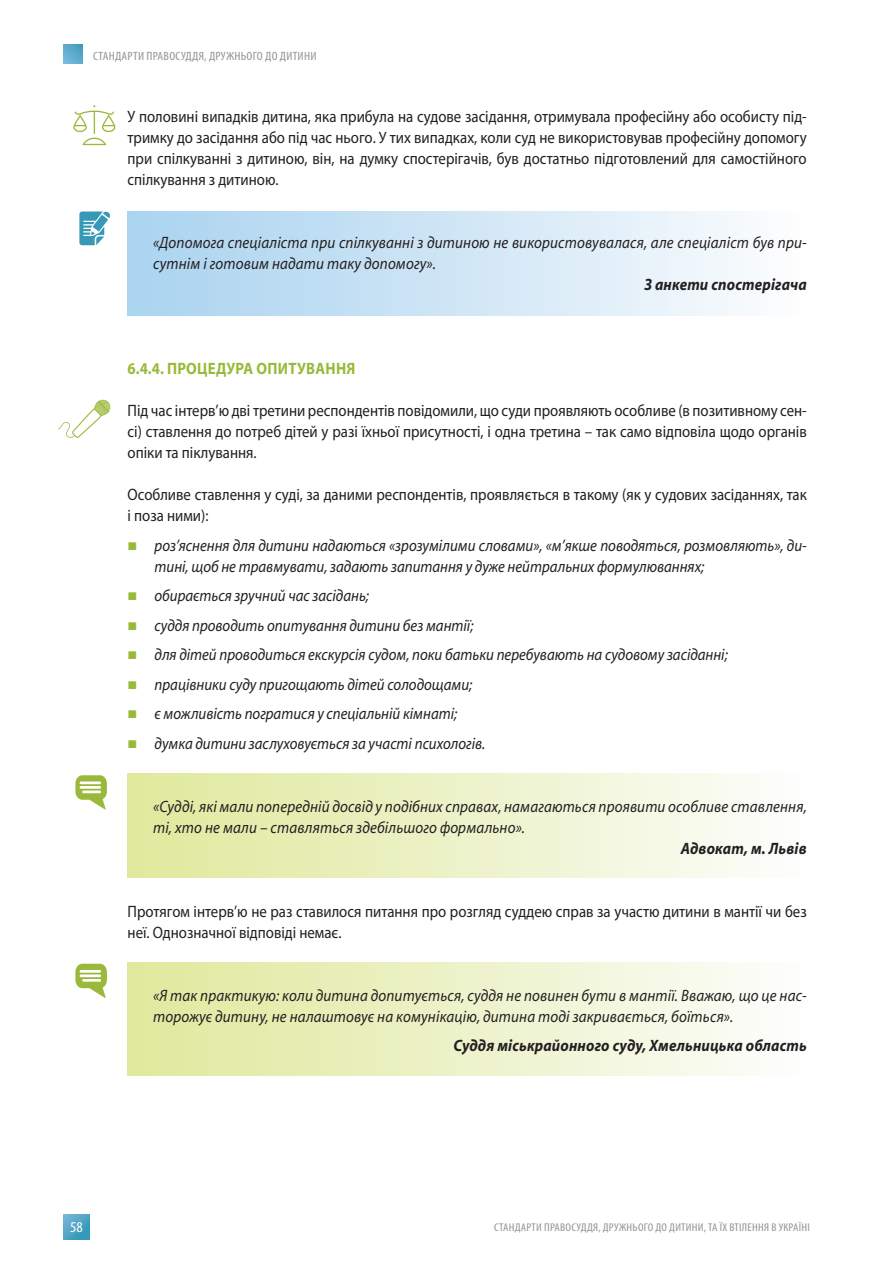
<style>
.page{position:relative;width:893px;height:1263px;background:#fff}
.page>*{position:absolute;margin:0;border:0;box-sizing:border-box;transform-origin:0 0}
.t1{font:16.5px/21px "Myriad Pro";color:#231f20;text-align:justify;scale:.9 1}
.t2{font:italic 16.5px/29.5px "Myriad Pro";letter-spacing:.005em;color:#231f20;scale:.9 1}
.t3{font:italic 16.5px/21px "Myriad Pro";letter-spacing:.005em;color:#231f20;scale:.91 1}
.t4{font:italic 700 16.5px "Myriad Pro";letter-spacing:.01em;color:#231f20;scale:.91 1}
.t5{font:700 16.5px "Myriad Pro";letter-spacing:.02em;color:#9ab93b;scale:.9 1}
.t6{font:condensed 15px "Myriad Pro";color:#fff;scale:1.1 1}
.t7{font:condensed 12px "Myriad Pro";letter-spacing:.02em;color:#939598;scale:1.1 1}
.t8{font:condensed 11.25px "Myriad Pro";letter-spacing:.02em;color:#939598;scale:1.1 1}
</style>
<div class="page">
<svg style="left:64px;top:1214px;width:25px;height:25px"></svg>
<svg style="left:64px;top:45px;width:19px;height:19px"></svg>
<div style="left:128px;top:211px;width:679px;height:105px;background:linear-gradient(to right,#a9d2ef,#fcfdfe)"></div>
<svg style="left:79px;top:211px;width:31px;height:34px"></svg>
<div style="left:128px;top:774px;width:679px;height:103px;background:linear-gradient(to right,#dfe89b,#fcfdfc)"></div>
<div style="left:128px;top:962px;width:679px;height:114px;background:linear-gradient(to right,#dfe89b,#fcfdfc)"></div>
<svg style="left:75px;top:775px;width:32px;height:35px"></svg>
<svg style="left:75px;top:964px;width:32px;height:34px"></svg>
<svg style="left:58px;top:399px;width:53px;height:39px"></svg>
<svg style="left:73px;top:105px;width:42px;height:40px"></svg>
<p class="t7" style="left:93px;top:49px;width:205px">СТАНДАРТИ ПРАВОСУДДЯ, ДРУЖНЬОГО ДО ДИТИНИ</p>
<p class="t1" style="left:128px;top:106px;width:756px">У половині випадків дитина, яка прибула на судове засідання, отримувала професійну або особисту під&shy;тримку до засідання або під час нього. У тих випадках, коли суд не використовував професійну допомогу при спілкуванні з дитиною, він, на думку спостерігачів, був достатньо підготовлений для самостійного спілкування з дитиною.</p>
<p class="t3" style="left:153px;top:232px;width:720px">«Допомога спеціаліста при спілкуванні з дитиною не використовувалася, але спеціаліст був при&shy;сутнім і готовим надати таку допомогу».</p>
<p class="t4" style="left:644px;top:274px;width:180px">З анкети спостерігача</p>
<p class="t5" style="left:128px;top:358px;width:255px">6.4.4. ПРОЦЕДУРА ОПИТУВАННЯ</p>
<p class="t1" style="left:128px;top:400px;width:756px">Під час інтерв’ю дві третини респондентів повідомили, що суди проявляють особливе (в позитивному сен&shy;сі) ставлення до потреб дітей у разі їхньої присутності, і одна третина – так само відповіла щодо органів опіки та піклування.</p>
<p class="t1" style="left:128px;top:484px;width:756px">Особливе ставлення у суді, за даними респондентів, проявляється в такому (як у судових засіданнях, так і поза ними):</p>
<p class="t2" style="left:155px;top:534px;width:726px;line-height:21px">роз’яснення для дитини надаються «зрозумілими словами», «м’якше поводяться, розмовляють», ди&shy;тині, щоб не травмувати, задають запитання у дуже нейтральних формулюваннях;</p>
<p class="t2" style="left:155px;top:581px;width:638px">обирається зручний час засідань;<br>суддя проводить опитування дитини без мантії;<br>для дітей проводиться екскурсія судом, поки батьки перебувають на судовому засіданні; працівники суду пригощають дітей солодощами;<br>є можливість погратися у спеціальній кімнаті;<br>думка дитини заслуховується за участі психологів.</p>
<p class="t3" style="left:153px;top:795px;width:720px">«Судді, які мали попередній досвід у подібних справах, намагаються проявити особливе ставлення, ті, хто не мали – ставляться здебільшого формально».</p>
<p class="t4" style="left:681px;top:837px;width:140px">Адвокат, м. Львів</p>
<p class="t1" style="left:128px;top:900px;width:756px">Протягом інтерв’ю не раз ставилося питання про розгляд суддею справ за участю дитини в мантії чи без неї. Однозначної відповіді немає.</p>
<p class="t3" style="left:153px;top:984px;width:720px">«Я так практикую: коли дитина допитується, суддя не повинен бути в мантії. Вважаю, що це нас&shy;торожує дитину, не налаштовує на комунікацію, дитина тоді закривається, боїться».</p>
<p class="t4" style="left:453px;top:1035px;width:390px">Суддя міськрайонного суду, Хмельницька область</p>
<p class="t6" style="left:70px;top:1218px;width:13px">58</p>
<p class="t8" style="left:494px;top:1220px;width:289px">СТАНДАРТИ ПРАВОСУДДЯ, ДРУЖНЬОГО ДО ДИТИНИ, ТА ЇХ ВТІЛЕННЯ В УКРАЇНІ</p>
</div>
